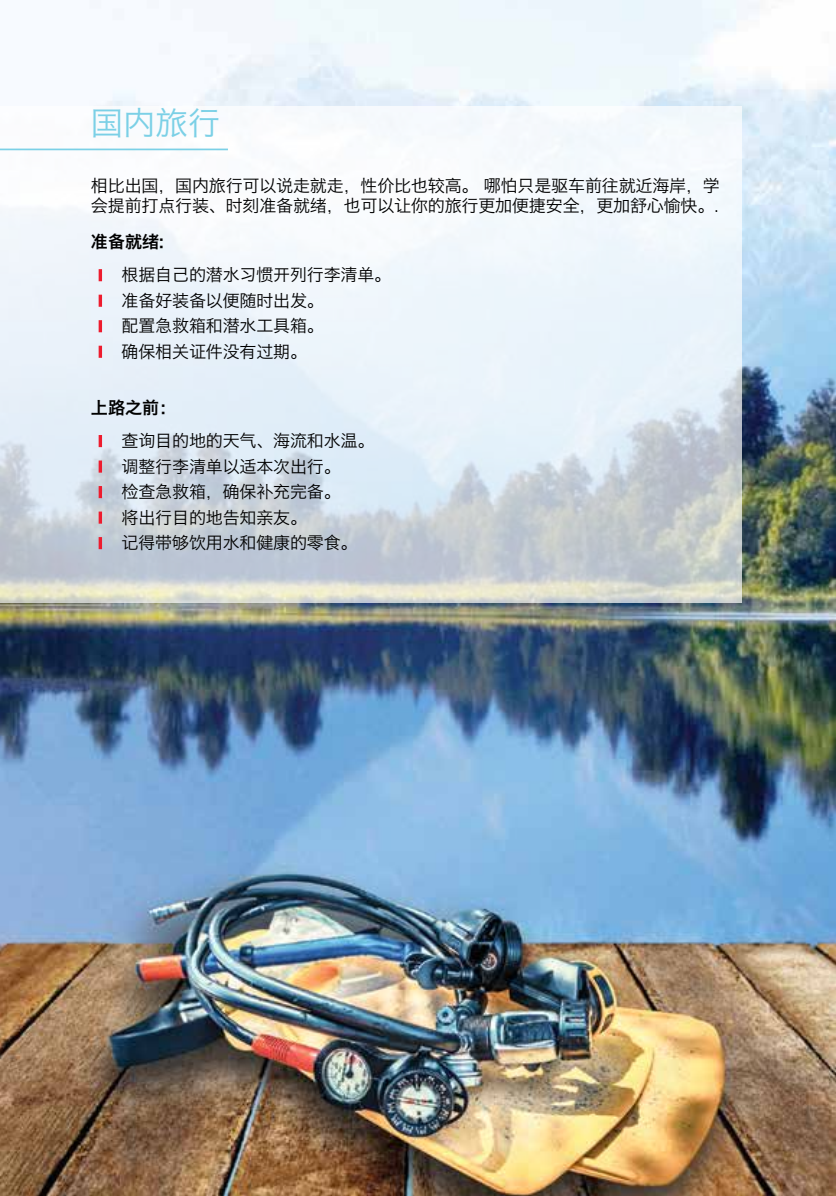
<style>
.page{position:relative;width:836px;height:1196px;background:#fff}
.page>*{position:absolute;margin:0;border:0;box-sizing:border-box;transform-origin:0 0}
.t1{font:32.2px "Hiragino Sans GB W3";color:#7bd0e6}
.t2{font:17px/25.6px "Hiragino Sans GB W3";letter-spacing:-.01em;color:#000}
.t3{font:17px "Hiragino Sans GB W6";color:#000}
.s1{font-family:"Helvetica Neue";font-weight:300}
</style>
<div class="page">
<img style="left:0;top:0;width:835px;height:1195px">
<svg style="left:0;top:107px;width:741px;height:495px"></svg>
<hr style="left:0;top:148px;width:228px;height:2px;background:#7bd0e6">
<svg style="left:99px;top:269px;width:3px;height:12px"></svg>
<svg style="left:99px;top:294px;width:3px;height:13px"></svg>
<svg style="left:99px;top:320px;width:3px;height:12px"></svg>
<svg style="left:99px;top:345px;width:3px;height:13px"></svg>
<svg style="left:99px;top:435px;width:3px;height:12px"></svg>
<svg style="left:99px;top:460px;width:3px;height:12px"></svg>
<svg style="left:99px;top:486px;width:3px;height:12px"></svg>
<svg style="left:99px;top:511px;width:3px;height:12px"></svg>
<svg style="left:99px;top:537px;width:3px;height:12px"></svg>
<h1 class="t1" style="left:91px;top:103px;width:131px">国内旅行</h1>
<p class="t2" style="left:91px;top:175px;width:630px;line-height:20.4px">相比出国，国内旅行可以说走就走，性价比也较高。 哪怕只是驱车前往就近海岸，学会提前打点行装、时刻准备就绪，也可以让你的旅行更加便捷安全，更加舒心愉快。<span class="s1">.</span></p>
<p class="t3" style="left:91px;top:230px;width:74px">准备就绪:</p>
<p class="t2" style="left:122px;top:262px;width:271px">根据自己的潜水习惯开列行李清单。准备好装备以便随时出发。<br>配置急救箱和潜水工具箱。<br>确保相关证件没有过期。</p>
<p class="t3" style="left:91px;top:396px;width:86px">上路之前：</p>
<p class="t2" style="left:122px;top:427px;width:254px">查询目的地的天气、海流和水温。调整行李清单以适本次出行。<br>检查急救箱，确保补充完备。<br>将出行目的地告知亲友。<br>记得带够饮用水和健康的零食。</p>
</div>
